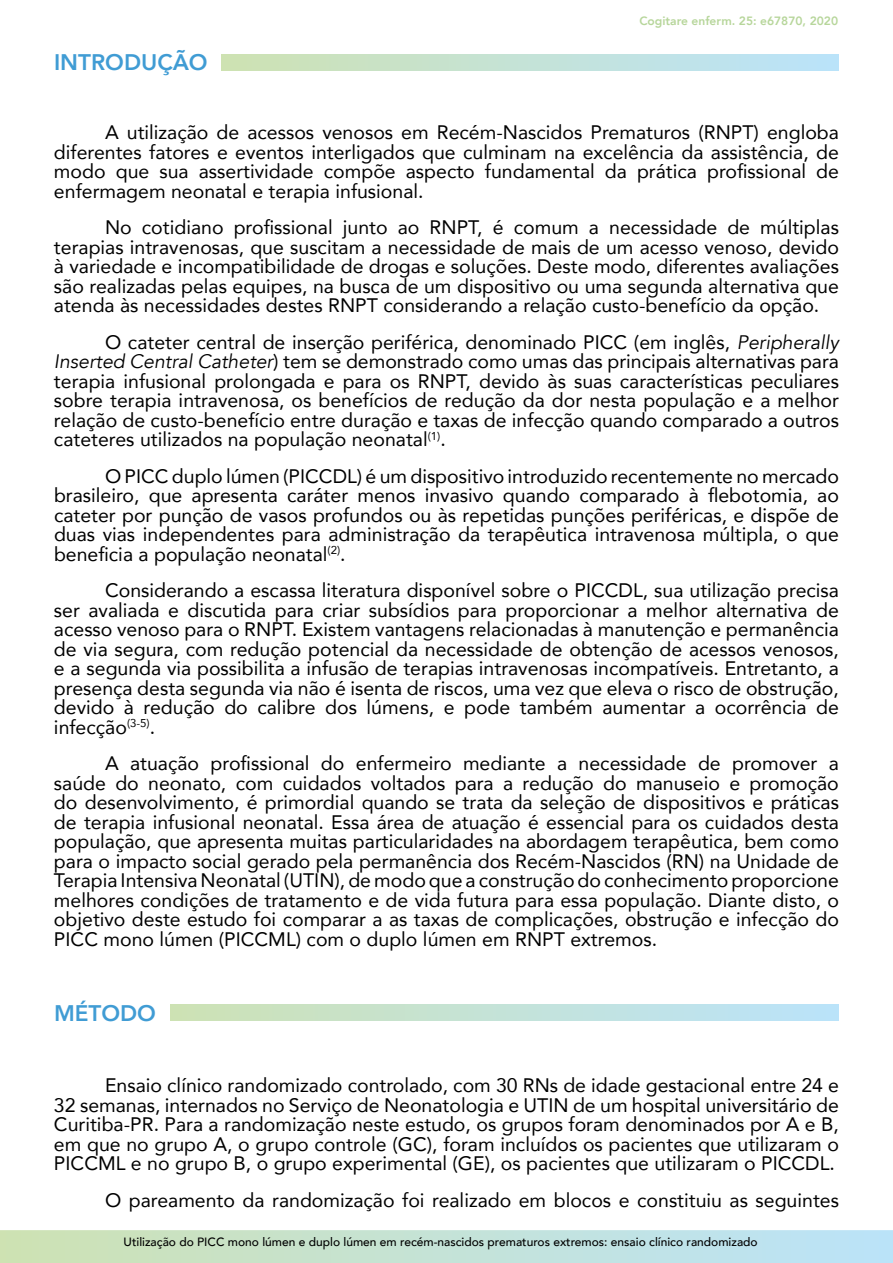
<style>
.page{position:relative;width:893px;height:1263px;background:#fff}
.page>*{position:absolute;margin:0;border:0;box-sizing:border-box;transform-origin:0 0}
.t1{font:800 22.5px "Avenir";color:#409cd4}
.t2{font:19.5px/19.5px "Avenir";color:#000;text-align:justify}
.t3{font:500 12px "Avenir";color:#000}
.t4{font:800 12px "Avenir";color:#b7d69b}
.s1{font-style:italic}
</style>
<div class="page">
<svg style="left:0;top:1230px;width:893px;height:33px;background:#c4e2d6"></svg>
<div style="left:221px;top:54px;width:618px;height:17px;background:linear-gradient(to right,#cee2b3,#bae3fb)"></div>
<div style="left:170px;top:1004px;width:669px;height:17px;background:linear-gradient(to right,#cee2b5,#bae3fb)"></div>
<p class="t1" style="left:54px;top:45px;width:155px">INTRODUÇÃO</p>
<p class="t4" style="left:639px;top:12px;width:200px">Cogitare enferm. 25: e67870, 2020</p>
<p class="t2" style="left:54px;top:122px;width:786px;text-indent:51px">A utilização de acessos venosos em Recém-Nascidos Prematuros (RNPT) engloba diferentes fatores e eventos interligados que culminam na excelência da assistência, de modo que sua assertividade compõe aspecto fundamental da prática profissional de enfermagem neonatal e terapia infusional.</p>
<p class="t2" style="left:54px;top:217px;width:786px;text-indent:51px">No cotidiano profissional junto ao RNPT, é comum a necessidade de múltiplas terapias intravenosas, que suscitam a necessidade de mais de um acesso venoso, devido à variedade e incompatibilidade de drogas e soluções. Deste modo, diferentes avaliações são realizadas pelas equipes, na busca de um dispositivo ou uma segunda alternativa que atenda às necessidades destes RNPT considerando a relação custo-benefício da opção.</p>
<p class="t2" style="left:54px;top:332px;width:786px;text-indent:51px">O cateter central de inserção periférica, denominado PICC (em inglês, <span class="s1">Peripherally Inserted Central Catheter</span>) tem se demonstrado como umas das principais alternativas para terapia infusional prolongada e para os RNPT, devido às suas características peculiares sobre terapia intravenosa, os benefícios de redução da dor nesta população e a melhor relação de custo-benefício entre duração e taxas de infecção quando comparado a outros cateteres utilizados na população neonatal<sup>(1)</sup>.</p>
<p class="t2" style="left:54px;top:466px;width:786px;text-indent:51px">O PICC duplo lúmen (PICCDL) é um dispositivo introduzido recentemente no mercado brasileiro, que apresenta caráter menos invasivo quando comparado à flebotomia, ao cateter por punção de vasos profundos ou às repetidas punções periféricas, e dispõe de duas vias independentes para administração da terapêutica intravenosa múltipla, o que beneficia a população neonatal<sup>(2)</sup>.</p>
<p class="t2" style="left:54px;top:580px;width:786px;text-indent:51px">Considerando a escassa literatura disponível sobre o PICCDL, sua utilização precisa ser avaliada e discutida para criar subsídios para proporcionar a melhor alternativa de acesso venoso para o RNPT. Existem vantagens relacionadas à manutenção e permanência de via segura, com redução potencial da necessidade de obtenção de acessos venosos, e a segunda via possibilita a infusão de terapias intravenosas incompatíveis. Entretanto, a presença desta segunda via não é isenta de riscos, uma vez que eleva o risco de obstrução, devido à redução do calibre dos lúmens, e pode também aumentar a ocorrência de infecção<sup>(3-5)</sup>.</p>
<p class="t2" style="left:54px;top:753px;width:787px;text-indent:51px">A atuação profissional do enfermeiro mediante a necessidade de promover a saúde do neonato, com cuidados voltados para a redução do manuseio e promoção do desenvolvimento, é primordial quando se trata da seleção de dispositivos e práticas de terapia infusional neonatal. Essa área de atuação é essencial para os cuidados desta população, que apresenta muitas particularidades na abordagem terapêutica, bem como para o impacto social gerado pela permanência dos Recém-Nascidos (RN) na Unidade de Terapia Intensiva Neonatal (UTIN), de modo que a construção do conhecimento proporcione melhores condições de tratamento e de vida futura para essa população. Diante disto, o objetivo deste estudo foi comparar a as taxas de complicações, obstrução e infecção do PICC mono lúmen (PICCML) com o duplo lúmen em RNPT extremos.</p>
<p class="t1" style="left:54px;top:995px;width:104px">MÉTODO</p>
<p class="t2" style="left:54px;top:1075px;width:786px;text-indent:51px">Ensaio clínico randomizado controlado, com 30 RNs de idade gestacional entre 24 e 32 semanas, internados no Serviço de Neonatologia e UTIN de um hospital universitário de Curitiba-PR. Para a randomização neste estudo, os grupos foram denominados por A e B, em que no grupo A, o grupo controle (GC), foram incluídos os pacientes que utilizaram o PICCML e no grupo B, o grupo experimental (GE), os pacientes que utilizaram o PICCDL.</p>
<p class="t2" style="left:105px;top:1189px;width:735px">O pareamento da randomização foi realizado em blocos e constituiu as seguintes</p>
<p class="t3" style="left:124px;top:1232px;width:636px">Utilização do PICC mono lúmen e duplo lúmen em recém-nascidos prematuros extremos: ensaio clínico randomizado</p>
</div>
